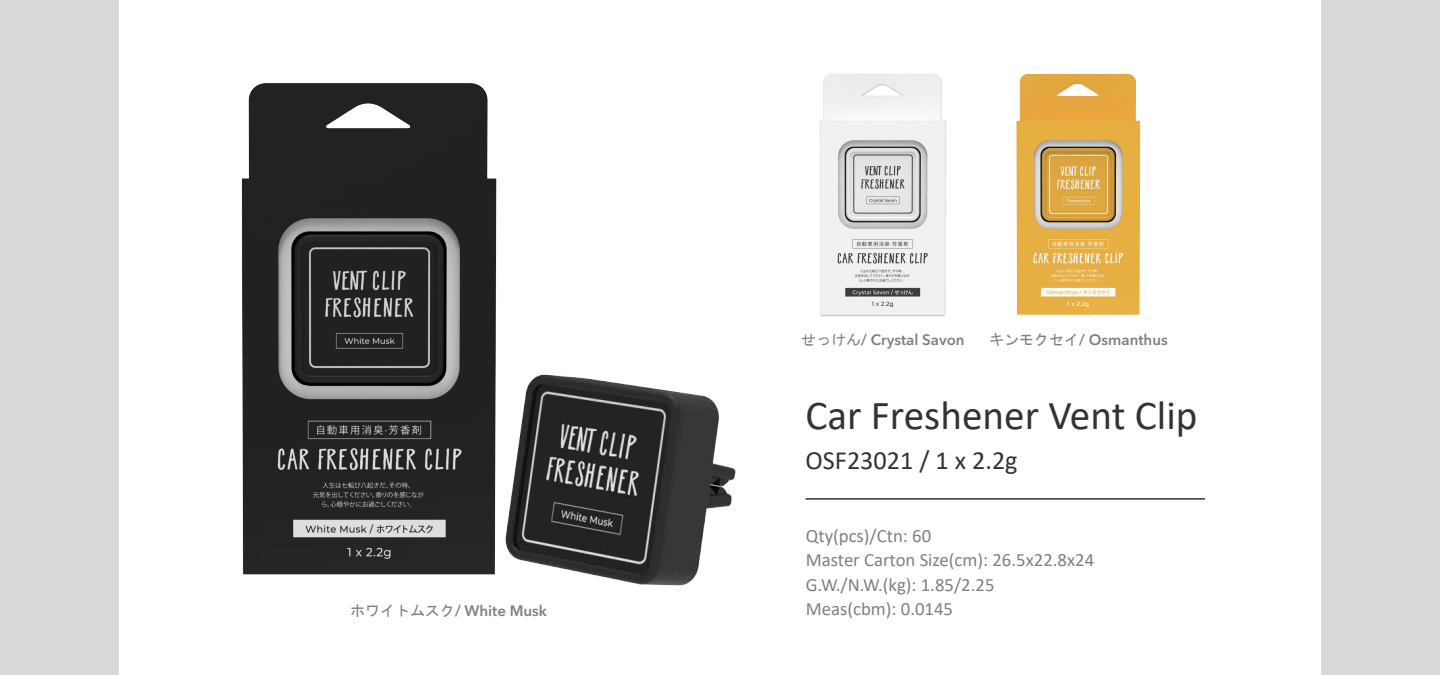
<style>
.page{position:relative;width:1440px;height:675px;background:#d9d9d9}
.page>*{position:absolute;margin:0;border:0;box-sizing:border-box;transform-origin:0 0}
.t1{font:41.25px "Calibri";color:#333}
.t2{font:26.25px "Calibri";color:#333}
.t3{font:18.75px/24.5px "Calibri";color:#808080}
.t4{font:600 15px "Avenir Next LT Pro";color:#808080}
.s1{font-family:"MS Gothic";font-weight:400}
</style>
<div class="page">
<div style="left:119px;top:0;width:1202px;height:675px;background:#fff"></div>
<hr style="left:806px;top:498px;width:399px;height:2px;background:#333">
<img style="left:1016px;top:74px;width:125px;height:241px">
<img style="left:819px;top:74px;width:127px;height:243px">
<img style="left:241px;top:83px;width:256px;height:492px">
<img style="left:477px;top:351px;width:259px;height:235px">
<p class="t4" style="left:350px;top:602px;width:199px"><span class="s1">ホワイトムスク</span>/ White Musk</p>
<p class="t4" style="left:801px;top:330px;width:165px"><span class="s1">せっけん</span>/ Crystal Savon</p>
<p class="t4" style="left:989px;top:330px;width:180px"><span class="s1">キンモクセイ</span>/ Osmanthus</p>
<h1 class="t1" style="left:806px;top:387px;width:393px">Car Freshener Vent Clip</h1>
<h2 class="t2" style="left:806px;top:442px;width:214px">OSF23021 / 1 x 2.2g</h2>
<p class="t3" style="left:806px;top:523px;width:290px">Qty(pcs)/Ctn: 60<br>Master Carton Size(cm): 26.5x22.8x24<br>G.W./N.W.(kg): 1.85/2.25<br>Meas(cbm): 0.0145</p>
</div>
